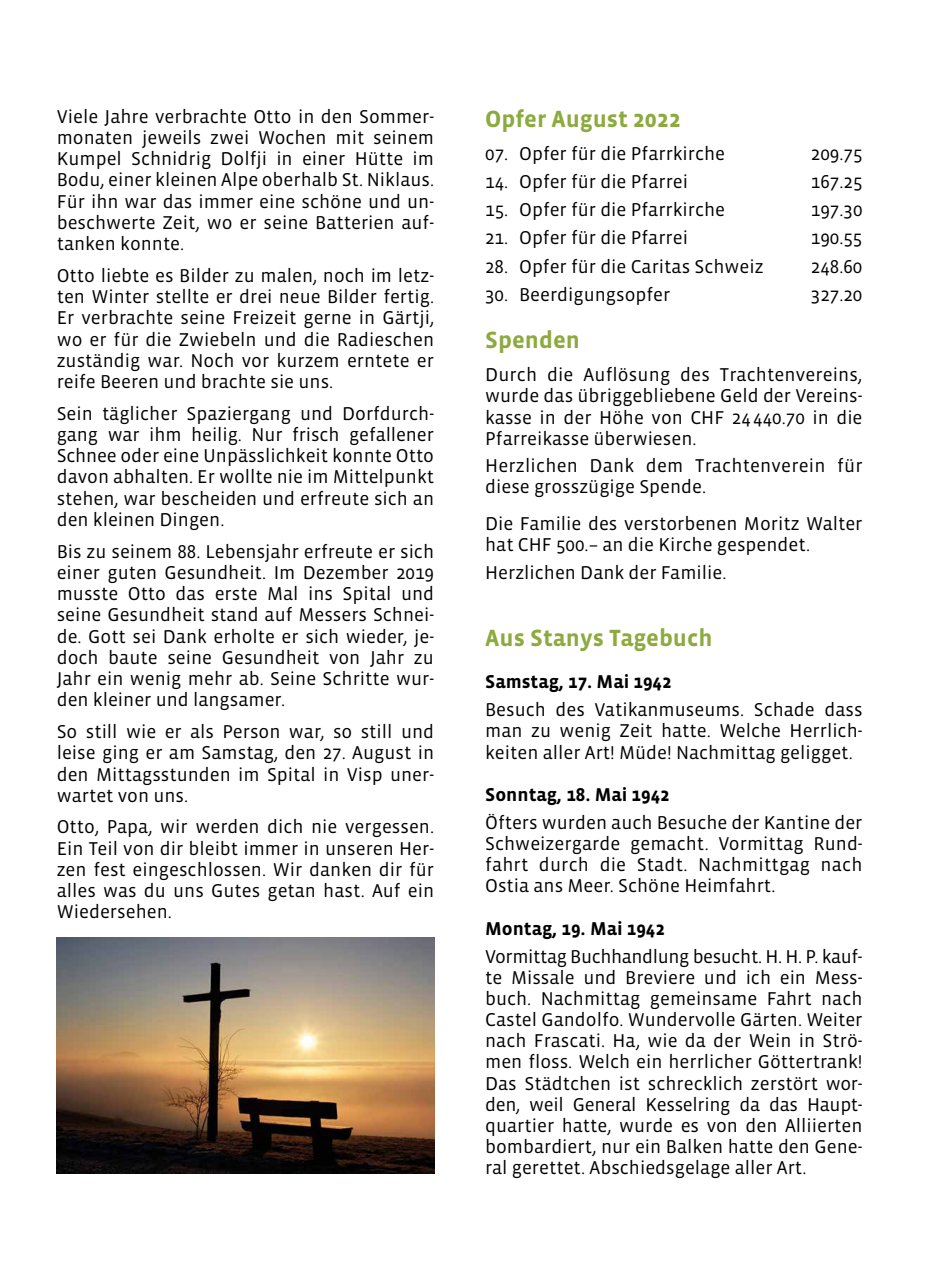
<style>
.page{position:relative;width:942px;height:1276px;background:#fff}
.page>*{position:absolute;margin:0;border:0;box-sizing:border-box;transform-origin:0 0}
.t1{font:700 24px "Vista Sans";color:#8daa3f}
.t2{font:19px/21.2px "Vista Sans";color:#000;text-align:justify}
.t3{font:700 19px "Vista Sans";color:#000}
</style>
<div class="page">
<img style="left:57px;top:938px;width:377px;height:236px">
<p class="t2" style="left:57px;top:106px;width:379px;text-align:left">Viele Jahre verbrachte Otto in den Sommer&shy;monaten jeweils zwei Wochen mit seinem Kumpel Schnidrig Dolfji in einer Hütte im Bodu, einer kleinen Alpe oberhalb St. Niklaus.<br>Für ihn war das immer eine schöne und un-- beschwerte Zeit, wo er seine Batterien auf&shy;tanken konnte.</p>
<p class="t2" style="left:57px;top:265px;width:379px">Otto liebte es Bilder zu malen, noch im letz&shy;ten Winter stellte er drei neue Bilder fertig.<br>Er verbrachte seine Freizeit gerne in Gärtji, wo er für die Zwiebeln und die Radieschen zuständig war. Noch vor kurzem erntete er reife Beeren und brachte sie uns.</p>
<p class="t2" style="left:57px;top:403px;width:379px">Sein täglicher Spaziergang und Dorfdurch&shy;gang war ihm heilig. Nur frisch gefallener Schnee oder eine Unpässlichkeit konnte Otto davon abhalten. Er wollte nie im Mittelpunkt stehen, war bescheiden und erfreute sich an den kleinen Dingen.</p>
<p class="t2" style="left:57px;top:541px;width:379px;text-align:left">Bis zu seinem 88. Lebensjahr erfreute er sich einer guten Gesundheit. Im Dezember 2019 musste Otto das erste Mal ins Spital und seine Gesundheit stand auf Messers Schnei&shy;de. Gott sei Dank erholte er sich wieder, je-- doch baute seine Gesundheit von Jahr zu Jahr ein wenig mehr ab. Seine Schritte wur&shy;den kleiner und langsamer.</p>
<p class="t2" style="left:57px;top:721px;width:379px">So still wie er als Person war, so still und leise ging er am Samstag, den 27. August in den Mittagsstunden im Spital in Visp uner&shy;wartet von uns.</p>
<p class="t2" style="left:57px;top:817px;width:379px">Otto, Papa, wir werden dich nie vergessen.<br>Ein Teil von dir bleibt immer in unseren Her&shy;zen fest eingeschlossen. Wir danken dir für alles was du uns Gutes getan hast. Auf ein Wiedersehen.</p>
<p class="t1" style="left:485px;top:106px;width:197px">Opfer August 2022</p>
<p class="t2" style="left:485px;top:143px;width:241px">07. Opfer für die Pfarrkirche</p>
<p class="t2" style="left:810px;top:143px;width:53px">209.75</p>
<p class="t2" style="left:485px;top:171px;width:204px">14. Opfer für die Pfarrei</p>
<p class="t2" style="left:810px;top:171px;width:53px">167.25</p>
<p class="t2" style="left:485px;top:200px;width:241px">15. Opfer für die Pfarrkirche</p>
<p class="t2" style="left:810px;top:200px;width:53px">197.30</p>
<p class="t2" style="left:485px;top:228px;width:204px">21. Opfer für die Pfarrei</p>
<p class="t2" style="left:810px;top:228px;width:53px">190.55</p>
<p class="t2" style="left:485px;top:256px;width:280px">28. Opfer für die Caritas Schweiz</p>
<p class="t2" style="left:810px;top:256px;width:53px">248.60</p>
<p class="t2" style="left:485px;top:284px;width:187px">30. Beerdigungsopfer</p>
<p class="t2" style="left:810px;top:284px;width:53px">327.20</p>
<p class="t1" style="left:485px;top:328px;width:96px">Spenden</p>
<p class="t2" style="left:485px;top:365px;width:379px">Durch die Auflösung des Trachtenvereins, wurde das übriggebliebene Geld der Vereins&shy;kasse in der Höhe von CHF 24 440.70 in die Pfarreikasse überwiesen.</p>
<p class="t2" style="left:485px;top:455px;width:379px">Herzlichen Dank dem Trachtenverein für diese grosszügige Spende.</p>
<p class="t2" style="left:485px;top:513px;width:379px">Die Familie des verstorbenen Moritz Walter hat CHF 500.– an die Kirche gespendet.</p>
<p class="t2" style="left:485px;top:562px;width:243px">Herzlichen Dank der Familie.</p>
<p class="t1" style="left:485px;top:625px;width:229px">Aus Stanys Tagebuch</p>
<p class="t3" style="left:485px;top:672px;width:188px">Samstag, 17. Mai 1942</p>
<p class="t2" style="left:485px;top:700px;width:379px">Besuch des Vatikanmuseums. Schade dass man zu wenig Zeit hatte. Welche Herrlich&shy;keiten aller Art! Müde! Nachmittag geligget.</p>
<p class="t3" style="left:485px;top:784px;width:186px">Sonntag, 18. Mai 1942</p>
<p class="t2" style="left:485px;top:812px;width:379px">Öfters wurden auch Besuche der Kantine der Schweizergarde gemacht. Vormittag Rund&shy;fahrt durch die Stadt. Nachmittgag nach Ostia ans Meer. Schöne Heimfahrt.</p>
<p class="t3" style="left:485px;top:918px;width:181px">Montag, 19. Mai 1942</p>
<p class="t2" style="left:485px;top:946px;width:379px">Vormittag Buchhandlung besucht. H. H. P. kauf&shy;te Missale und Breviere und ich ein Mess&shy;buch. Nachmittag gemeinsame Fahrt nach Castel Gandolfo. Wundervolle Gärten. Weiter nach Frascati. Ha, wie da der Wein in Strö&shy;men floss. Welch ein herrlicher Göttertrank!<br>Das Städtchen ist schrecklich zerstört wor&shy;den, weil General Kesselring da das Haupt&shy;quartier hatte, wurde es von den Alliierten bombardiert, nur ein Balken hatte den Gene&shy;ral gerettet. Abschiedsgelage aller Art.</p>
</div>
